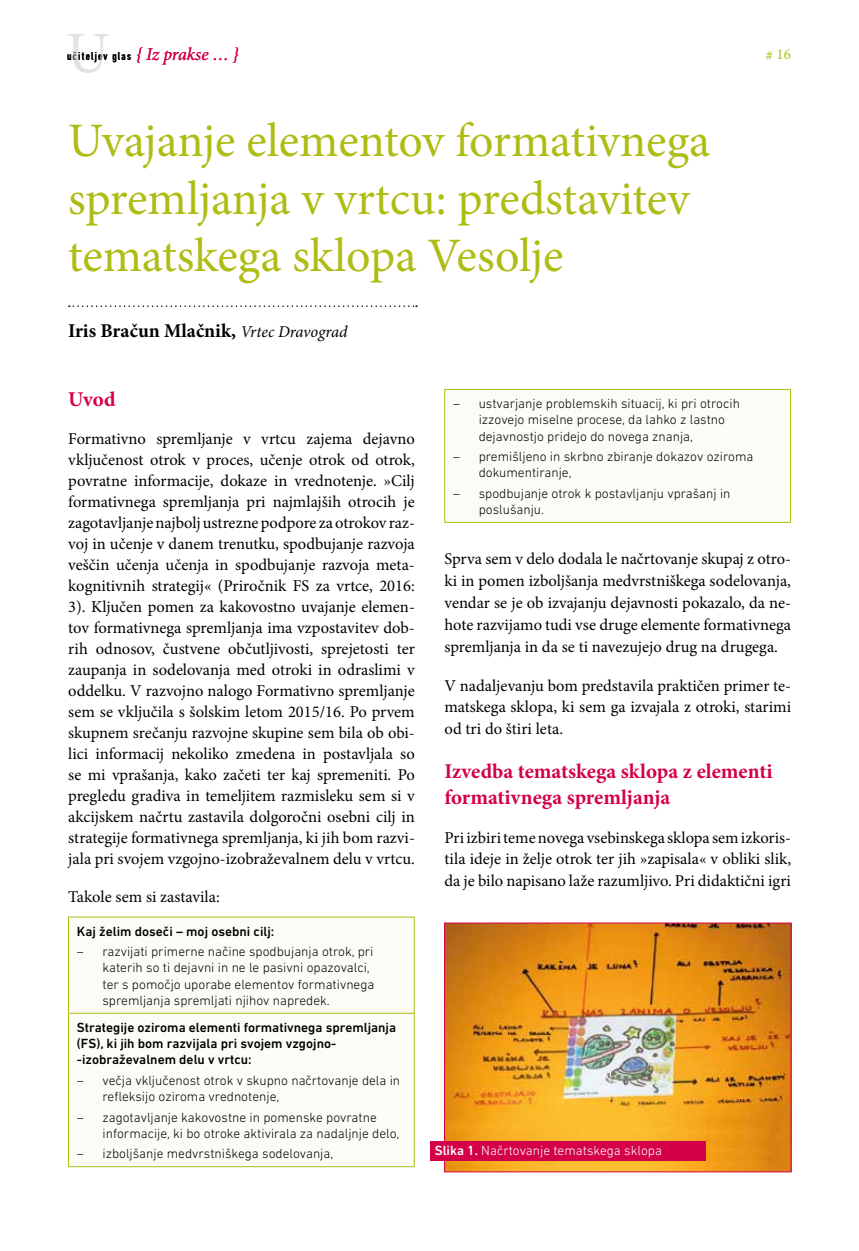
<style>
.page{position:relative;width:859px;height:1251px;background:#fff}
.page>*{position:absolute;margin:0;border:0;box-sizing:border-box;transform-origin:0 0}
.t1{font:48px/57.6px "Minion Pro";letter-spacing:-.005em;color:#aebd14}
.t2{font:700 21px/26.1px "Minion Pro";letter-spacing:-.005em;color:#d4004a}
.t3{font:700 19.5px "Minion Pro";color:#000}
.t4{font:16.5px/21px "Minion Pro";color:#000;text-align:justify}
.t5{font:15px "Minion Pro";color:#aebd14}
.t6{font:300 13.5px/16.2px "DIN Next LT Pro";color:#000}
.t7{font:500 13.5px/16.2px "DIN Next LT Pro";color:#000}
.t8{font:300 13.5px "DIN Next LT Pro";color:#fff}
.t9{font:12px "Fette Engschrift DOT";letter-spacing:.1em;color:#000}
.s1{font-family:"Minion Pro";font-style:italic;font-size:18px;color:#d4004a}
.s2{font-weight:400;font-style:italic;font-size:16.5px}
.s3{font-weight:500}
</style>
<div class="page">
<svg style="left:68px;top:34px;width:40px;height:39px"></svg>
<div style="left:69px;top:917px;width:345px;height:249px;background:#fcfcf6"></div>
<hr style="left:68px;top:916px;width:346px;height:1px;background:#aebd14">
<hr style="left:68px;top:917px;width:1px;height:95px;background:#aebd14">
<hr style="left:414px;top:917px;width:1px;height:95px;background:#aebd14">
<hr style="left:68px;top:1012px;width:346px;height:1px;background:#aebd14">
<hr style="left:68px;top:1013px;width:1px;height:153px;background:#aebd14">
<hr style="left:414px;top:1013px;width:1px;height:153px;background:#aebd14">
<hr style="left:68px;top:1166px;width:346px;height:1px;background:#aebd14">
<svg style="left:69px;top:305px;width:348px;height:2px"></svg>
<div style="left:445px;top:389px;width:345px;height:133px;background:#fcfcf6"></div>
<hr style="left:444px;top:389px;width:347px;height:1px;background:#aebd14">
<hr style="left:444px;top:389px;width:1px;height:133px;background:#aebd14">
<hr style="left:790px;top:389px;width:1px;height:133px;background:#aebd14">
<hr style="left:444px;top:522px;width:347px;height:1px;background:#aebd14">
<img style="left:446px;top:924px;width:343px;height:245px">
<div style="left:444px;top:922px;width:347px;height:249px;border:1px solid #d4004a"></div>
<div style="left:430px;top:1140px;width:276px;height:20px;background:#d4004a"></div>
<p class="t9" style="left:67px;top:49px;width:173px">učiteljev glas <span class="s1">{ Iz prakse … }</span></p>
<p class="t5" style="left:766px;top:45px;width:27px"># 16</p>
<h1 class="t1" style="left:68px;top:112px;width:644px">Uvajanje elementov formativnega spremljanja v vrtcu: predstavitev tematskega sklopa Vesolje</h1>
<p class="t3" style="left:68px;top:317px;width:281px">Iris Bračun Mlačnik, <span class="s2">Vrtec Dravograd</span></p>
<p class="t2" style="left:68px;top:386px;width:49px">Uvod</p>
<p class="t4" style="left:68px;top:428px;width:348px">Formativno spremljanje v vrtcu zajema dejavno vključenost otrok v proces, učenje otrok od otrok, povratne informacije, dokaze in vrednotenje. »Cilj formativnega spremljanja pri najmlajših otrocih je zagotavljanje najbolj ustrezne podpore za otrokov raz&shy;voj in učenje v danem trenutku, spodbujanje razvoja veščin učenja učenja in spodbujanje razvoja meta&shy;kognitivnih strategij« (Priročnik FS za vrtce, 2016:<br>3). Ključen pomen za kakovostno uvajanje elemen&shy;tov formativnega spremljanja ima vzpostavitev dob&shy;rih odnosov, čustvene občutljivosti, sprejetosti ter zaupanja in sodelovanja med otroki in odraslimi v oddelku. V razvojno nalogo Formativno spremljanje sem se vključila s šolskim letom 2015/16. Po prvem skupnem srečanju razvojne skupine sem bila ob obi&shy;lici informacij nekoliko zmedena in postavljala so se mi vprašanja, kako začeti ter kaj spremeniti. Po pregledu gradiva in temeljitem razmisleku sem si v akcijskem načrtu zastavila dolgoročni osebni cilj in strategije formativnega spremljanja, ki jih bom razvi&shy;jala pri svojem vzgojno-izobraževalnem delu v vrtcu.</p>
<p class="t4" style="left:68px;top:886px;width:153px">Takole sem si zastavila:</p>
<p class="t7" style="left:77px;top:922px;width:199px">Kaj želim doseči – moj osebni cilj:</p>
<p class="t6" style="left:102px;top:943px;width:273px;text-indent:-26px">– razvijati primerne načine spodbujanja otrok, pri katerih so ti dejavni in ne le pasivni opazovalci, ter s pomočjo uporabe elementov formativnega spremljanja spremljati njihov napredek.</p>
<p class="t7" style="left:77px;top:1018px;width:321px">Strategije oziroma elementi formativnega spremljanja (FS), ki jih bom razvijala pri svojem vzgojno--izobraževalnem delu v vrtcu:</p>
<p class="t6" style="left:102px;top:1071px;width:299px;text-indent:-26px">– večja vključenost otrok v skupno načrtovanje dela in refleksijo oziroma vrednotenje,</p>
<p class="t6" style="left:102px;top:1108px;width:298px;text-indent:-26px">– zagotavljanje kakovostne in pomenske povratne informacije, ki bo otroke aktivirala za nadaljnje delo,</p>
<p class="t6" style="left:77px;top:1145px;width:258px">– izboljšanje medvrstniškega sodelovanja,</p>
<p class="t6" style="left:479px;top:395px;width:263px;text-indent:-26px">– ustvarjanje problemskih situacij, ki pri otrocih izzovejo miselne procese, da lahko z lastno dejavnostjo pridejo do novega znanja,</p>
<p class="t6" style="left:479px;top:448px;width:276px;text-indent:-26px">– premišljeno in skrbno zbiranje dokazov oziroma dokumentiranje,</p>
<p class="t6" style="left:479px;top:484px;width:253px;text-indent:-26px">– spodbujanje otrok k postavljanju vprašanj in poslušanju.</p>
<p class="t4" style="left:444px;top:547px;width:348px;line-height:21.9px">Sprva sem v delo dodala le načrtovanje skupaj z otro&shy;ki in pomen izboljšanja medvrstniškega sodelovanja, vendar se je ob izvajanju dejavnosti pokazalo, da ne&shy;hote razvijamo tudi vse druge elemente formativnega spremljanja in da se ti navezujejo drug na drugega.</p>
<p class="t4" style="left:444px;top:674px;width:348px;line-height:21.9px">V nadaljevanju bom predstavila praktičen primer te&shy;matskega sklopa, ki sem ga izvajala z otroki, starimi od tri do štiri leta.</p>
<p class="t2" style="left:444px;top:757px;width:330px">Izvedba tematskega sklopa z elementi formativnega spremljanja</p>
<p class="t4" style="left:444px;top:826px;width:348px;line-height:21.9px">Pri izbiri teme novega vsebinskega sklopa sem izkoris&shy;tila ideje in želje otrok ter jih »zapisala« v obliki slik, da je bilo napisano laže razumljivo. Pri didaktični igri</p>
<p class="t8" style="left:435px;top:1142px;width:229px"><span class="s3">Slika 1.</span> Načrtovanje tematskega sklopa</p>
</div>
